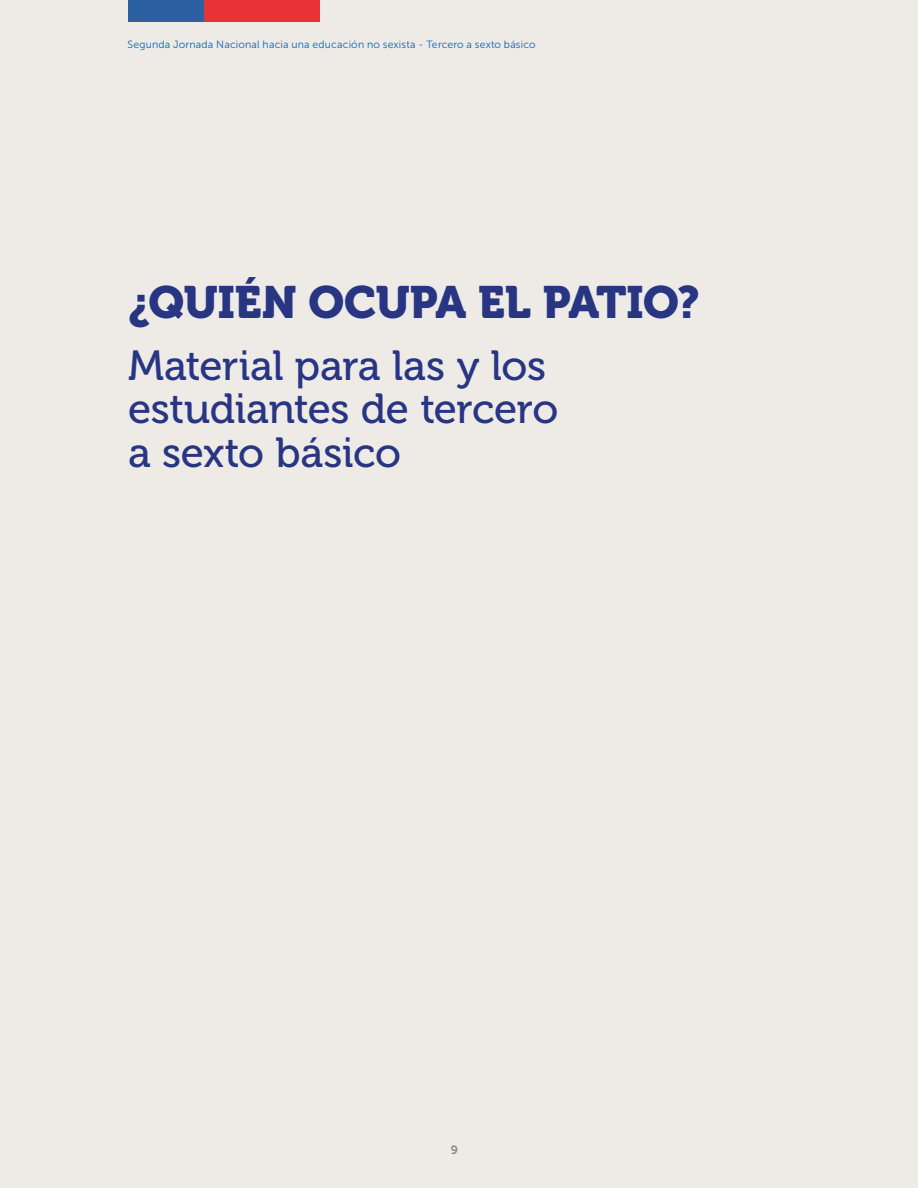
<style>
.page{position:relative;width:918px;height:1188px;background:#eeebe7}
.page>*{position:absolute;margin:0;border:0;box-sizing:border-box;transform-origin:0 0}
.t1{font:45px "Museo 900";letter-spacing:-.005em;color:#283583}
.t2{font:42px/43.5px "Museo 500";letter-spacing:-.01em;color:#283583}
.t3{font:12px "Museo Sans 700";color:#878787}
.t4{font:10.5px "Museo Sans 300";letter-spacing:.015em;color:#0563c1}
</style>
<div class="page">
<div style="left:128px;top:0;width:80px;height:21px;background:#2b61a3"></div>
<div style="left:205px;top:0;width:115px;height:21px;background:#e83338"></div>
<p class="t4" style="left:128px;top:39px;width:410px">Segunda Jornada Nacional hacia una educación no sexista - Tercero a sexto básico</p>
<h1 class="t1" style="left:128px;top:277px;width:573px">¿QUIÉN OCUPA EL PATIO?</h1>
<h2 class="t2" style="left:128px;top:344px;width:432px">Material para las y los estudiantes de tercero a sexto básico</h2>
<p class="t3" style="left:451px;top:1143px;width:9px">9</p>
</div>
